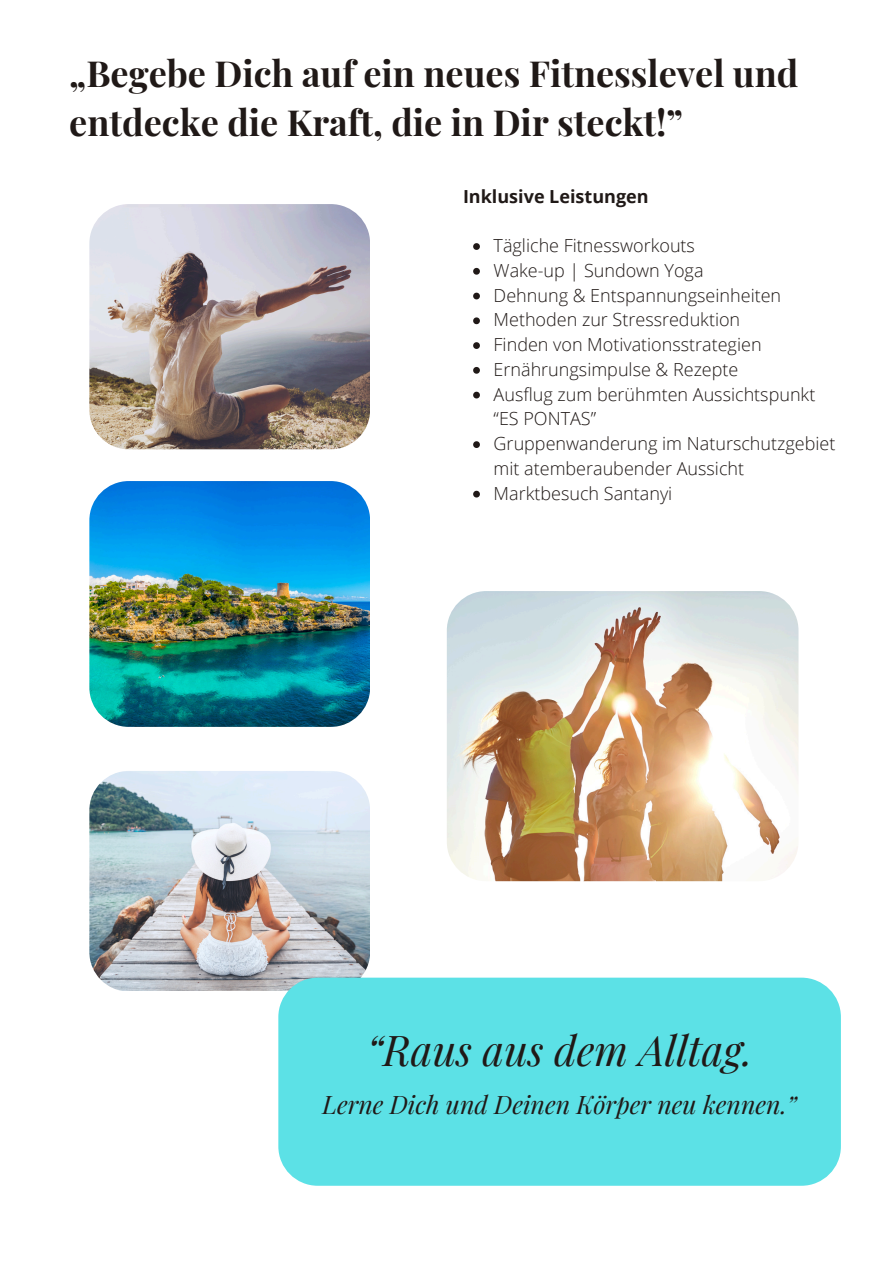
<style>
.page{position:relative;width:894px;height:1264px;background:#fff}
.page>*{position:absolute;margin:0;border:0;box-sizing:border-box;transform-origin:0 0}
.t1{font:italic 41.55px "Playfair Display";color:#201917}
.t2{font:700 36px/49.5px "Playfair Display";color:#201917}
.t3{font:italic 24.9px "Playfair Display";color:#201917}
.t4{font:300 18px/24.8px "Open Sans";color:#201917}
.t5{font:700 18px "Open Sans";color:#201917}
</style>
<div class="page">
<img style="left:89px;top:481px;width:280px;height:245px;border-radius:39px">
<img style="left:446px;top:591px;width:351px;height:290px;border-radius:39px">
<img style="left:89px;top:204px;width:280px;height:245px;border-radius:39px">
<svg style="left:473px;top:243px;width:7px;height:7px"></svg>
<svg style="left:473px;top:268px;width:7px;height:7px"></svg>
<svg style="left:473px;top:293px;width:7px;height:6px"></svg>
<svg style="left:473px;top:317px;width:7px;height:7px"></svg>
<svg style="left:473px;top:342px;width:7px;height:7px"></svg>
<svg style="left:473px;top:367px;width:7px;height:7px"></svg>
<svg style="left:473px;top:392px;width:7px;height:6px"></svg>
<svg style="left:473px;top:441px;width:7px;height:7px"></svg>
<svg style="left:473px;top:491px;width:7px;height:6px"></svg>
<img style="left:89px;top:771px;width:280px;height:219px;border-radius:39px">
<div style="left:278px;top:977px;width:562px;height:208px;background:#5ce1e6;border-radius:39px"></div>
<p class="t2" style="left:69px;top:47px;width:730px">„Begebe Dich auf ein neues Fitnesslevel und entdecke die Kraft, die in Dir steckt!”</p>
<p class="t5" style="left:463px;top:183px;width:187px">Inklusive Leistungen</p>
<p class="t4" style="left:493px;top:233px;width:203px">Tägliche Fitnessworkouts</p>
<p class="t4" style="left:493px;top:257px;width:211px">Wake-up | Sundown Yoga</p>
<p class="t4" style="left:493px;top:282px;width:289px">Dehnung &amp; Entspannungseinheiten</p>
<p class="t4" style="left:493px;top:307px;width:248px">Methoden zur Stressreduktion</p>
<p class="t4" style="left:493px;top:332px;width:269px">Finden von Motivationsstrategien</p>
<p class="t4" style="left:493px;top:356px;width:246px">Ernährungsimpulse &amp; Rezepte</p>
<p class="t4" style="left:493px;top:381px;width:323px">Ausflug zum berühmten Aussichtspunkt “ES PONTAS”</p>
<p class="t4" style="left:493px;top:431px;width:343px">Gruppenwanderung im Naturschutzgebiet mit atemberaubender Aussicht</p>
<p class="t4" style="left:493px;top:480px;width:180px">Marktbesuch Santanyi</p>
<h2 class="t1" style="left:366px;top:1020px;width:387px">“Raus aus dem Alltag.</h2>
<h2 class="t3" style="left:322px;top:1087px;width:475px">Lerne Dich und Deinen Körper neu kennen.”</h2>
</div>
